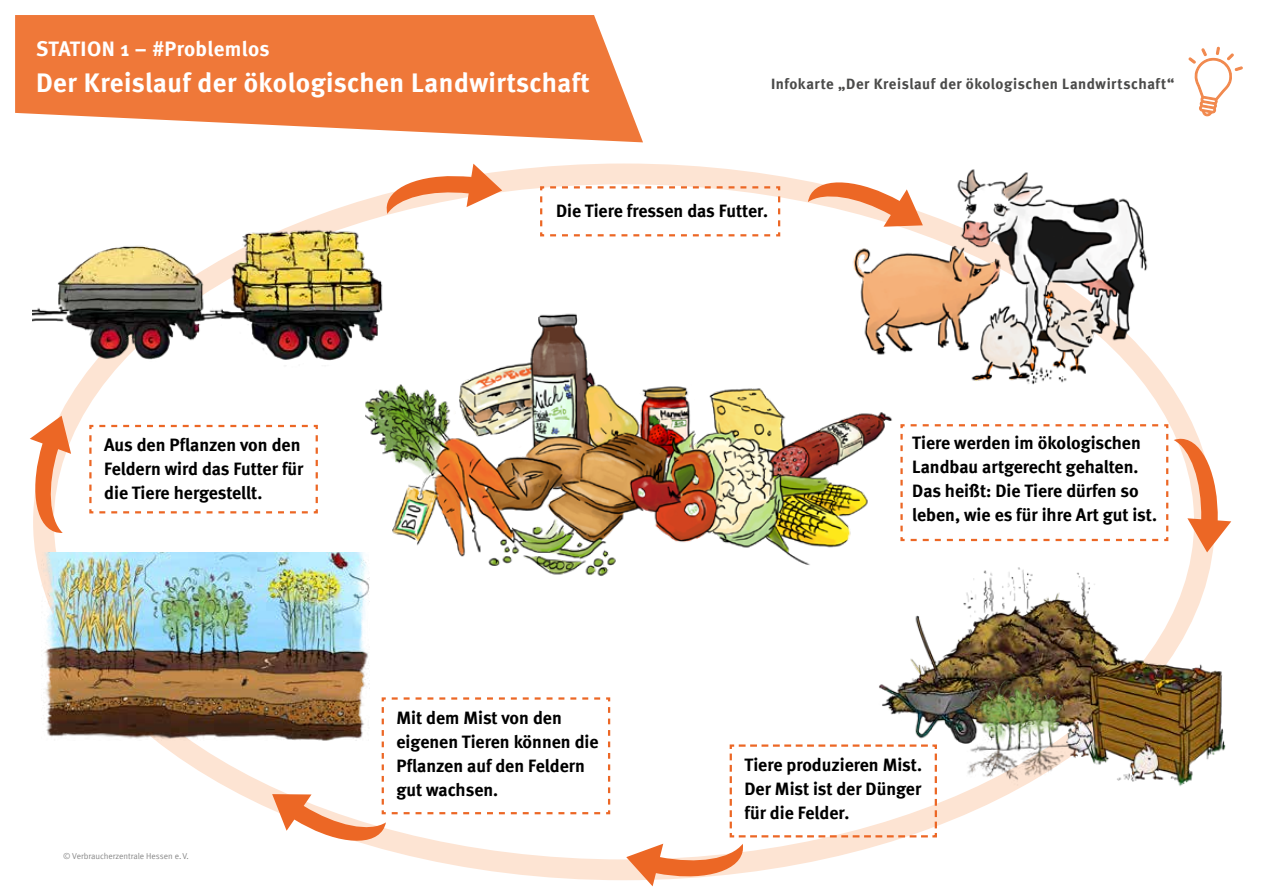
<style>
.page{position:relative;width:1263px;height:893px;background:#fff}
.page>*{position:absolute;margin:0;border:0;box-sizing:border-box;transform-origin:0 0}
.t1{font:700 27px "Meta";letter-spacing:.02em;color:#fff}
.t2{font:700 21px "Meta";letter-spacing:.015em;color:#fff}
.t3{font:700 18px/24px "Meta";color:#000}
.t4{font:700 15px "Meta";letter-spacing:.035em;color:#4a4a49}
.t5{font:8.55px "Meta Normal";color:#878787}
</style>
<div class="page">
<img style="left:392px;top:313px;width:500px;height:263px">
<img style="left:35px;top:552px;width:335px;height:189px">
<img style="left:843px;top:169px;width:342px;height:245px">
<img style="left:867px;top:552px;width:359px;height:274px">
<img style="left:951px;top:655px;width:155px;height:140px">
<img style="left:33px;top:194px;width:371px;height:280px">
<svg style="left:386px;top:164px;width:116px;height:50px"></svg>
<svg style="left:30px;top:416px;width:41px;height:117px"></svg>
<svg style="left:1188px;top:46px;width:55px;height:71px"></svg>
<svg style="left:808px;top:176px;width:115px;height:51px"></svg>
<svg style="left:15px;top:15px;width:628px;height:127px;fill:#ef7839"></svg>
<svg style="left:539px;top:185px;width:242px;height:52px"></svg>
<svg style="left:272px;top:696px;width:339px;height:152px"></svg>
<svg style="left:88px;top:424px;width:231px;height:90px"></svg>
<svg style="left:900px;top:423px;width:331px;height:129px"></svg>
<svg style="left:626px;top:743px;width:312px;height:143px"></svg>
<p class="t2" style="left:36px;top:36px;width:235px">STATION 1 – #Problemlos</p>
<h1 class="t1" style="left:36px;top:67px;width:555px">Der Kreislauf der ökologischen Landwirtschaft</h1>
<p class="t4" style="left:771px;top:75px;width:405px">Infokarte „Der Kreislauf der ökologischen Landwirtschaft“</p>
<p class="t3" style="left:556px;top:199px;width:213px">Die Tiere fressen das Futter.</p>
<p class="t3" style="left:104px;top:433px;width:201px">Aus den Pflanzen von den<br>Feldern wird das Futter für die Tiere hergestellt.</p>
<p class="t3" style="left:912px;top:431px;width:246px">Tiere werden im ökologischen<br>Landbau artgerecht gehalten.<br>Das heißt: Die Tiere dürfen so leben, wie es für ihre Art gut ist.</p>
<p class="t5" style="left:63px;top:851px;width:127px">© Verbraucherzentrale Hessen e. V.</p>
<p class="t3" style="left:396px;top:705px;width:204px">Mit dem Mist von den eigenen Tieren können die<br>Pflanzen auf den Feldern gut wachsen.</p>
<p class="t3" style="left:744px;top:753px;width:179px;text-align:justify">Tiere produzieren Mist.<br>Der Mist ist der Dünger für die Felder.</p>
</div>
